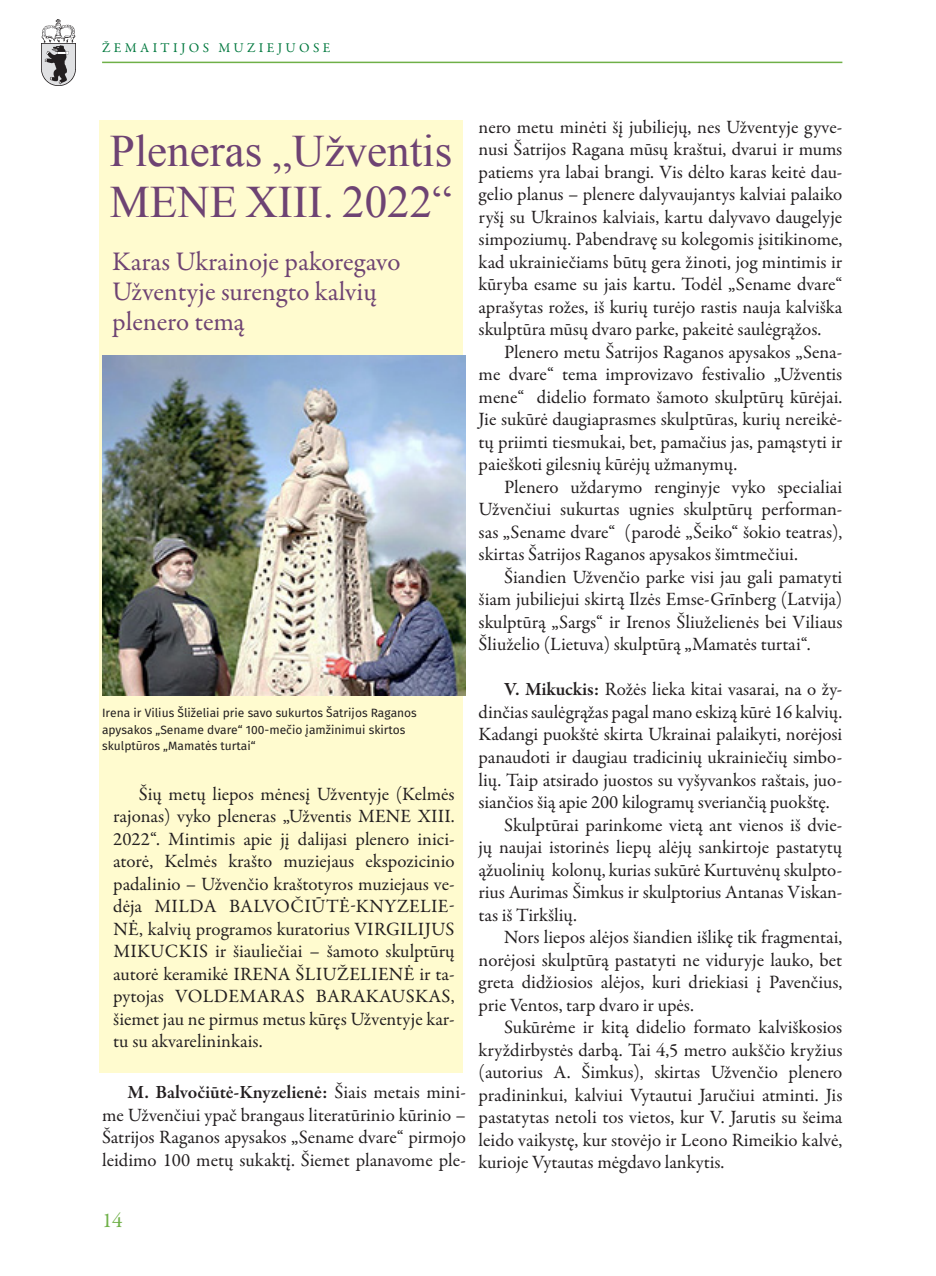
<style>
.page{position:relative;width:936px;height:1276px;background:#fff}
.page>*{position:absolute;margin:0;border:0;box-sizing:border-box;transform-origin:0 0}
.tekstas{font:45px "Times New Roman";color:#6e4373}
.tekstas-2{font:27px "Garamond Premr Pro";letter-spacing:-.005em;color:#6e4373}
.t1{font:21px "Garamond Premr Pro";color:#6fb048}
.tekstas-3{font:18.9px/22.5px "Garamond Premr Pro";letter-spacing:-.005em;color:#231f20;text-align:justify}
.t2{font:13.5px "Garamond Premr Pro";letter-spacing:.25em;color:#00783e}
.parašas{font:12px/16.5px "Fira Sans";color:#231f20}
.s1{font-weight:600}
</style>
<div class="page">
<img style="left:41px;top:19px;width:35px;height:67px">
<hr style="left:102px;top:62px;width:740px;height:1px;background:#6fb048">
<div style="left:99px;top:120px;width:363px;height:953px;background:#fffbcf"></div>
<img style="left:102px;top:355px;width:364px;height:341px">
<p class="t2" style="left:102px;top:39px;width:230px">ŽEMAITIJOS MUZIEJUOSE</p>
<p class="tekstas" style="left:110px;top:120px;width:344px">Pleneras „Užventis</p>
<p class="tekstas" style="left:110px;top:171px;width:344px">MENE XIII. 2022“</p>
<p class="tekstas-2" style="left:112px;top:245px;width:289px">Karas Ukrainoje pakoregavo</p>
<p class="tekstas-2" style="left:112px;top:275px;width:266px">Užventyje surengto kalvių</p>
<p class="tekstas-2" style="left:112px;top:305px;width:133px">plenero temą</p>
<p class="parašas" style="left:102px;top:705px;width:316px">Irena ir Vilius Šliželiai prie savo sukurtos Šatrijos Raganos apysakos „Sename dvare“ 100-mečio įamžinimui skirtos skulptūros „Mamatės turtai“</p>
<p class="tekstas-3" style="left:113px;top:783px;width:343px;text-indent:26px">Šių metų liepos mėnesį Užventyje (Kelmės rajonas) vyko pleneras „Užventis MENE XIII.<br>2022“. Mintimis apie jį dalijasi plenero inici&shy;atorė, Kelmės krašto muziejaus ekspozicinio padalinio – Užvenčio kraštotyros muziejaus ve&shy;dėja MILDA BALVOČIŪTĖ-KNYZELIE-NĖ, kalvių programos kuratorius VIRGILIJUS MIKUCKIS ir šiauliečiai – šamoto skulptūrų autorė keramikė IRENA ŠLIUŽELIENĖ ir ta&shy;pytojas VOLDEMARAS BARAKAUSKAS, šiemet jau ne pirmus metus kūręs Užventyje kar&shy;tu su akvarelininkais.</p>
<p class="tekstas-3" style="left:102px;top:1081px;width:365px;text-indent:26px"><span class="s1">M. Balvočiūtė-Knyzelienė:</span> Šiais metais mini&shy;me Užvenčiui ypač brangaus literatūrinio kūrinio – Šatrijos Raganos apysakos „Sename dvare“ pirmojo leidimo 100 metų sukaktį. Šiemet planavome ple-</p>
<p class="tekstas-3" style="left:478px;top:116px;width:365px">nero metu minėti šį jubiliejų, nes Užventyje gyve&shy;nusi Šatrijos Ragana mūsų kraštui, dvarui ir mums patiems yra labai brangi. Vis dėlto karas keitė dau&shy;gelio planus – plenere dalyvaujantys kalviai palaiko ryšį su Ukrainos kalviais, kartu dalyvavo daugelyje simpoziumų. Pabendravę su kolegomis įsitikinome, kad ukrainiečiams būtų gera žinoti, jog mintimis ir kūryba esame su jais kartu. Todėl „Sename dvare“ aprašytas rožes, iš kurių turėjo rastis nauja kalviška skulptūra mūsų dvaro parke, pakeitė saulėgrąžos.</p>
<p class="tekstas-3" style="left:478px;top:341px;width:365px;text-indent:26px">Plenero metu Šatrijos Raganos apysakos „Sena&shy;me dvare“ tema improvizavo festivalio „Užventis mene“ didelio formato šamoto skulptūrų kūrėjai.<br>Jie sukūrė daugiaprasmes skulptūras, kurių nereikė&shy;tų priimti tiesmukai, bet, pamačius jas, pamąstyti ir paieškoti gilesnių kūrėjų užmanymų.</p>
<p class="tekstas-3" style="left:478px;top:476px;width:365px;text-indent:26px">Plenero uždarymo renginyje vyko specialiai Užvenčiui sukurtas ugnies skulptūrų performan&shy;sas „Sename dvare“ (parodė „Šeiko“ šokio teatras), skirtas Šatrijos Raganos apysakos šimtmečiui.</p>
<p class="tekstas-3" style="left:478px;top:566px;width:365px;text-indent:26px">Šiandien Užvenčio parke visi jau gali pamatyti šiam jubiliejui skirtą Ilzės Emse-Grīnberg (Latvija) skulptūrą „Sargs“ ir Irenos Šliuželienės bei Viliaus Šliuželio (Lietuva) skulptūrą „Mamatės turtai“.</p>
<p class="tekstas-3" style="left:478px;top:679px;width:365px;text-indent:26px"><span class="s1">V. Mikuckis:</span> Rožės lieka kitai vasarai, na o žy&shy;dinčias saulėgrąžas pagal mano eskizą kūrė 16 kalvių.<br>Kadangi puokštė skirta Ukrainai palaikyti, norėjosi panaudoti ir daugiau tradicinių ukrainiečių simbo&shy;lių. Taip atsirado juostos su vyšyvankos raštais, juo&shy;siančios šią apie 200 kilogramų sveriančią puokštę.</p>
<p class="tekstas-3" style="left:478px;top:814px;width:365px;text-indent:26px">Skulptūrai parinkome vietą ant vienos iš dvie&shy;jų naujai istorinės liepų alėjų sankirtoje pastatytų ąžuolinių kolonų, kurias sukūrė Kurtuvėnų skulpto&shy;rius Aurimas Šimkus ir skulptorius Antanas Viskan&shy;tas iš Tirkšlių.</p>
<p class="tekstas-3" style="left:478px;top:926px;width:365px;text-indent:26px">Nors liepos alėjos šiandien išlikę tik fragmentai, norėjosi skulptūrą pastatyti ne viduryje lauko, bet greta didžiosios alėjos, kuri driekiasi į Pavenčius, prie Ventos, tarp dvaro ir upės.</p>
<p class="tekstas-3" style="left:478px;top:1016px;width:365px;text-indent:26px">Sukūrėme ir kitą didelio formato kalviškosios kryždirbystės darbą. Tai 4,5 metro aukščio kryžius (autorius A. Šimkus), skirtas Užvenčio plenero pradininkui, kalviui Vytautui Jaručiui atminti. Jis pastatytas netoli tos vietos, kur V. Jarutis su šeima leido vaikystę, kur stovėjo ir Leono Rimeikio kalvė, kurioje Vytautas mėgdavo lankytis.</p>
<p class="t1" style="left:102px;top:1208px;width:22px">14</p>
</div>
